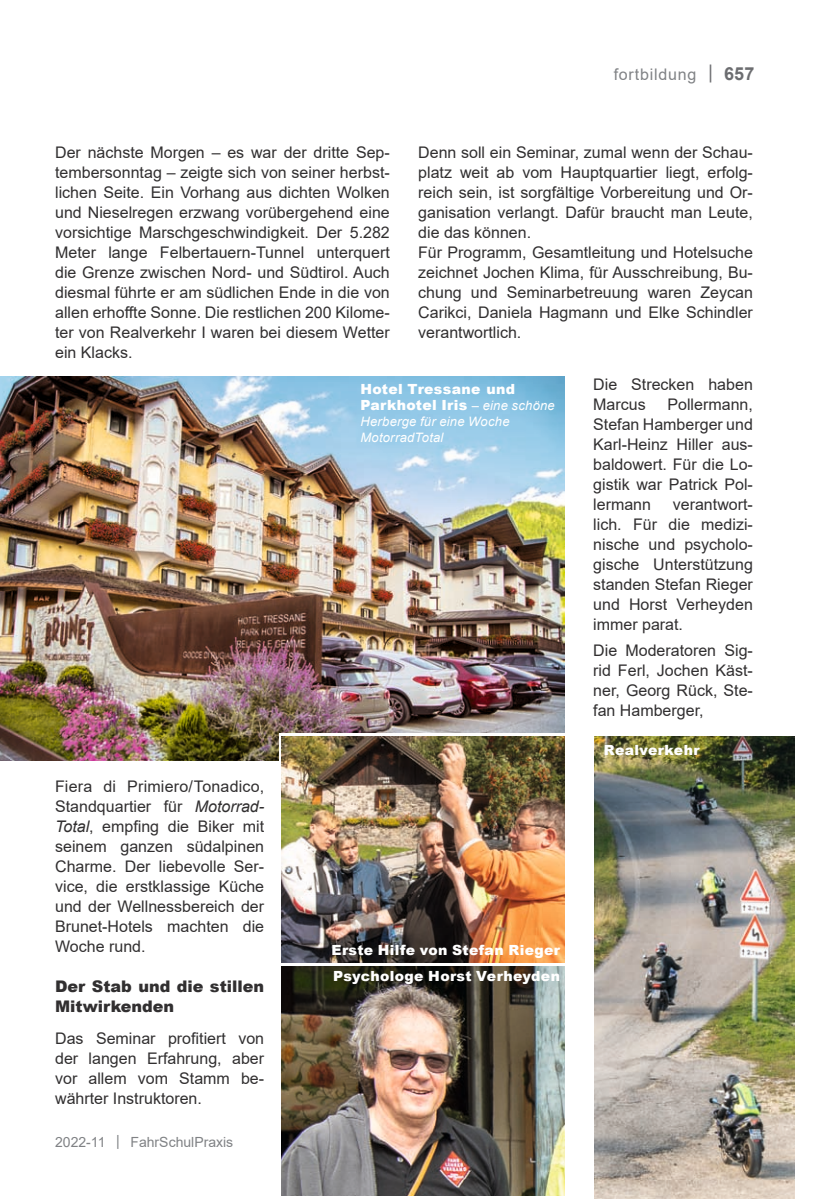
<style>
.page{position:relative;width:840px;height:1203px;background:#fff}
.page>*{position:absolute;margin:0;border:0;box-sizing:border-box;transform-origin:0 0}
.t1{font:16px/20px "Arial";color:#312f30;text-align:justify}
.t2{font:900 16px/20px "Arial";color:#312f30}
.t3{font:16px "Arial";letter-spacing:.05em;color:#808285}
.t4{font:900 14px/16px "Arial";letter-spacing:.025em;color:#fff}
.t5{font:14px "Arial";color:#808285}
.t6{font:italic 13px/16px "Arial";letter-spacing:.02em;color:#fff}
.s1{font-family:"MS Gothic";font-size:18px;color:#6c6d70}
.s2{font-weight:700;font-size:18px;color:#6c6d70}
.s3{font-weight:400;font-style:italic;font-size:13px}
.s4{font-style:italic}
.s5{font-family:"MS Gothic"}
</style>
<div class="page">
<img style="left:0;top:376px;width:564px;height:385px">
<div style="left:279px;top:734px;width:285px;height:54px;background:#fff"></div>
<img style="left:281px;top:736px;width:283px;height:227px">
<img style="left:281px;top:966px;width:283px;height:229px">
<img style="left:594px;top:736px;width:200px;height:462px">
<p class="t3" style="left:613px;top:63px;width:142px">fortbildung <span class="s1">|</span> <span class="s2">657</span></p>
<p class="t1" style="left:55px;top:143px;width:336px">Der nächste Morgen – es war der dritte Sep&shy;tembersonntag – zeigte sich von seiner herbst&shy;lichen Seite. Ein Vorhang aus dichten Wolken und Nieselregen erzwang vorübergehend eine vorsichtige Marschgeschwindigkeit. Der 5.282<br>Meter lange Felbertauern-Tunnel unterquert die Grenze zwischen Nord- und Südtirol. Auch diesmal führte er am südlichen Ende in die von allen erhoffte Sonne. Die restlichen 200 Kilome&shy;ter von Realverkehr I waren bei diesem Wetter ein Klacks.</p>
<p class="t1" style="left:418px;top:143px;width:336px;text-align:left">Denn soll ein Seminar, zumal wenn der Schau&shy;platz weit ab vom Hauptquartier liegt, erfolg&shy;reich sein, ist sorgfältige Vorbereitung und Or&shy;ganisation verlangt. Dafür braucht man Leute, die das können.<br>Für Programm, Gesamtleitung und Hotelsuche zeichnet Jochen Klima, für Ausschreibung, Bu&shy;chung und Seminarbetreuung waren Zeycan Carikci, Daniela Hagmann und Elke Schindler verantwortlich.</p>
<p class="t1" style="left:593px;top:374px;width:161px">Die Strecken haben<br>Marcus</p>
<p class="t4" style="left:360px;top:380px;width:196px">Hotel Tressane und<br>Parkhotel Iris <span class="s3">– eine schöne</span></p>
<p class="t6" style="left:360px;top:413px;width:151px">Herberge für eine Woche<br>MotorradTotal</p>
<p class="t1" style="left:593px;top:394px;width:161px;text-indent:74px">Pollermann, Stefan Hamberger und Karl-Heinz Hiller aus&shy;baldowert. Für die Lo&shy;gistik war Patrick Pol&shy;lermann</p>
<p class="t1" style="left:593px;top:494px;width:161px;text-indent:80px">verantwort&shy;lich. Für die medizi&shy;nische und psycholo&shy;gische Unterstützung standen Stefan Rieger und Horst Verheyden immer parat.</p>
<p class="t1" style="left:593px;top:640px;width:161px">Die Moderatoren Sig&shy;rid Ferl, Jochen Käst&shy;ner, Georg Rück, Ste&shy;fan Hamberger,</p>
<p class="t1" style="left:55px;top:776px;width:210px">Fiera di Primiero/Tonadico, Standquartier für <span class="s4">Motorrad-Total</span>, empfing die Biker mit seinem ganzen südalpinen Charme. Der liebevolle Ser&shy;vice, die erstklassige Küche und der Wellnessbereich der Brunet-Hotels machten die Woche rund.</p>
<p class="t2" style="left:55px;top:976px;width:210px">Der Stab und die stillen<br>Mitwirkenden</p>
<p class="t1" style="left:55px;top:1028px;width:210px">Das Seminar profitiert von der langen Erfahrung, aber vor allem vom Stamm be&shy;währter Instruktoren.</p>
<p class="t5" style="left:55px;top:1133px;width:180px">2022-11 <span class="s5">|</span> FahrSchulPraxis</p>
<p class="t4" style="left:604px;top:741px;width:97px">Realverkehr</p>
<p class="t4" style="left:331px;top:937px;width:230px;line-height:26px">Erste Hilfe von Stefan Rieger<br>Psychologe Horst Verheyden</p>
</div>
